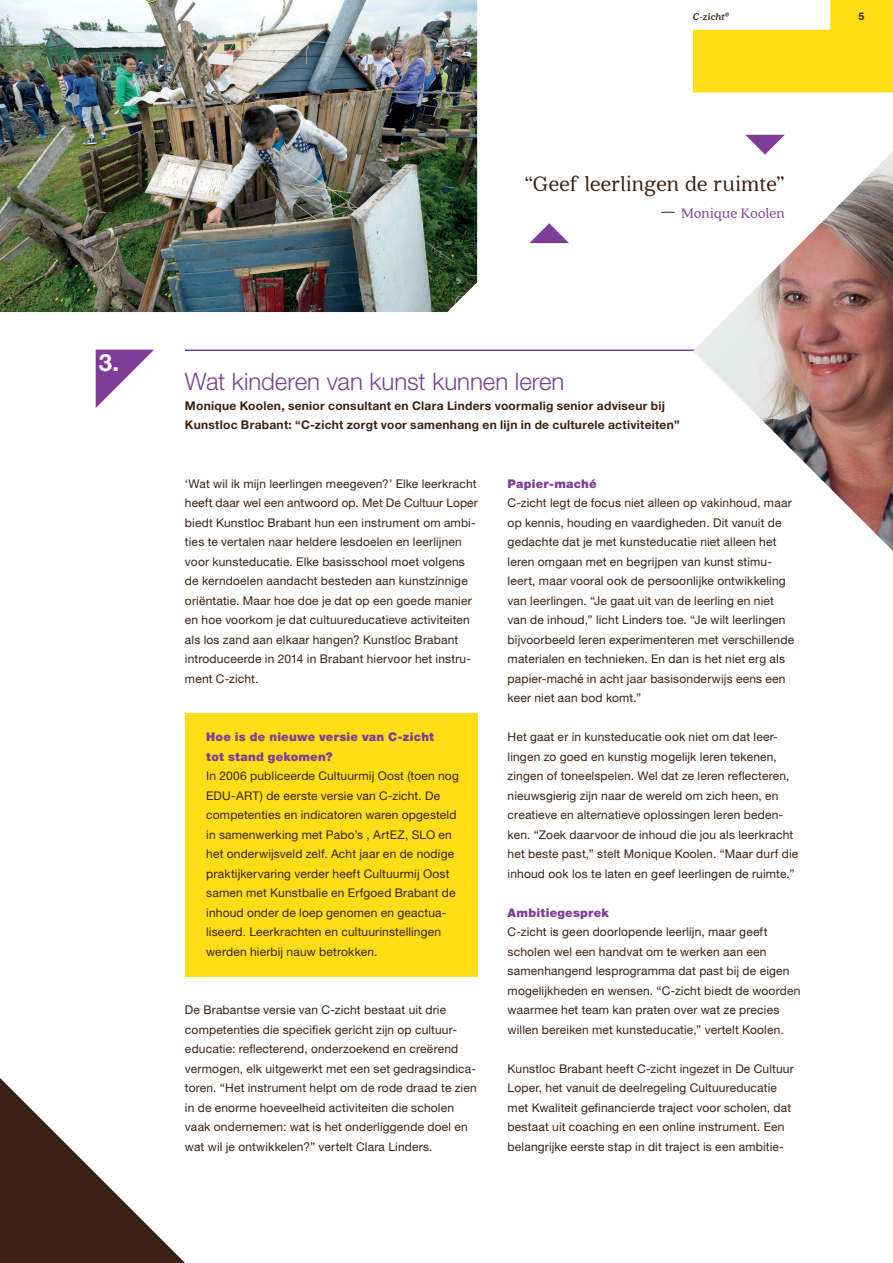
<style>
.page{position:relative;width:893px;height:1263px;background:#fff}
.page>*{position:absolute;margin:0;border:0;box-sizing:border-box;transform-origin:0 0}
.t1{font:300 24px "Helvetica Neue";color:#7e3e98}
.t2{font:700 24px "Helvetica Neue";color:#fff}
.t3{font:22.5px "Quincy CF";letter-spacing:.005em;color:#3a2111}
.t4{font:15px "Quincy CF";letter-spacing:.015em;color:#7e3e98}
.t5{font:12px/19.5px "Helvetica Neue";letter-spacing:.015em;color:#3a2111}
.t6{font:700 12px/19.5px "Helvetica Neue";letter-spacing:.02em;color:#3a2111}
.t7{font:900 12px/19.5px "Helvetica Neue";letter-spacing:.02em;color:#7e3e98}
.t8{font:italic 900 10.5px "Quincy CF";letter-spacing:.01em;color:#3a2111}
.t9{font:700 10.5px "Helvetica Neue";color:#3a2111}
.s1{font-size:22.5px;color:#3a2111}
</style>
<div class="page">
<img style="left:0;top:0;width:477px;height:312px">
<svg style="left:0;top:1078px;width:185px;height:185px"></svg>
<div style="left:185px;top:714px;width:293px;height:263px;background:#ffdd17"></div>
<hr style="left:185px;top:350px;width:615px;height:1px;background:#7e3e98">
<svg style="left:745px;top:135px;width:40px;height:16px"></svg>
<svg style="left:529px;top:223px;width:40px;height:20px"></svg>
<img style="left:693px;top:151px;width:200px;height:400px">
<svg style="left:693px;top:0;width:200px;height:92px"></svg>
<svg style="left:96px;top:350px;width:58px;height:58px"></svg>
<h1 class="t2" style="left:99px;top:347px;width:22px">3.</h1>
<p class="t8" style="left:693px;top:10px;width:38px">C-zicht<sup>®</sup></p>
<p class="t9" style="left:859px;top:9px;width:7px">5</p>
<h2 class="t3" style="left:525px;top:171px;width:261px">“Geef leerlingen de ruimte”</h2>
<p class="t4" style="left:661px;top:205px;width:126px"><span class="s1">–</span> Monique Koolen</p>
<h1 class="t1" style="left:185px;top:367px;width:381px">Wat kinderen van kunst kunnen leren</h1>
<p class="t6" style="left:185px;top:395px;width:496px">Monique Koolen, senior consultant en Clara Linders voormalig senior adviseur bij<br>Kunstloc Brabant: “C-zicht zorgt voor samenhang en lijn in de culturele activiteiten”</p>
<p class="t5" style="left:185px;top:473px;width:294px">‘Wat wil ik mijn leerlingen meegeven?’ Elke leerkracht heeft daar wel een antwoord op. Met De Cultuur Loper biedt Kunstloc Brabant hun een instrument om ambi&shy;ties te vertalen naar heldere lesdoelen en leerlijnen voor kunsteducatie. Elke basisschool moet volgens de kerndoelen aandacht besteden aan kunstzinnige oriëntatie. Maar hoe doe je dat op een goede manier en hoe voorkom je dat cultuureducatieve activiteiten als los zand aan elkaar hangen? Kunstloc Brabant introduceerde in 2014 in Brabant hiervoor het instru&shy;ment C-zicht.</p>
<p class="t7" style="left:206px;top:727px;width:229px">Hoe is de nieuwe versie van C-zicht tot stand gekomen?</p>
<p class="t5" style="left:206px;top:766px;width:254px">In 2006 publiceerde Cultuurmij Oost (toen nog EDU-ART) de eerste versie van C-zicht. De competenties en indicatoren waren opgesteld in samenwerking met Pabo’s , ArtEZ, SLO en het onderwijsveld zelf. Acht jaar en de nodige praktijkervaring verder heeft Cultuurmij Oost samen met Kunstbalie en Erfgoed Brabant de inhoud onder de loep genomen en geactua&shy;liseerd. Leerkrachten en cultuurinstellingen werden hierbij nauw betrokken.</p>
<p class="t5" style="left:185px;top:1000px;width:293px">De Brabantse versie van C-zicht bestaat uit drie competenties die specifiek gericht zijn op cultuur&shy;educatie: reflecterend, onderzoekend en creërend vermogen, elk uitgewerkt met een set gedragsindica&shy;toren. “Het instrument helpt om de rode draad te zien in de enorme hoeveelheid activiteiten die scholen vaak ondernemen: wat is het onderliggende doel en wat wil je ontwikkelen?” vertelt Clara Linders.</p>
<p class="t7" style="left:508px;top:473px;width:91px">Papier-maché</p>
<p class="t5" style="left:508px;top:493px;width:288px">C-zicht legt de focus niet alleen op vakinhoud, maar op kennis, houding en vaardigheden. Dit vanuit de gedachte dat je met kunsteducatie niet alleen het leren omgaan met en begrijpen van kunst stimu&shy;leert, maar vooral ook de persoonlijke ontwikkeling van leerlingen. “Je gaat uit van de leerling en niet van de inhoud,” licht Linders toe. “Je wilt leerlingen bijvoorbeeld leren experimenteren met verschillende materialen en technieken. En dan is het niet erg als papier-maché in acht jaar basisonderwijs eens een keer niet aan bod komt.”</p>
<p class="t5" style="left:508px;top:727px;width:292px">Het gaat er in kunsteducatie ook niet om dat leer&shy;lingen zo goed en kunstig mogelijk leren tekenen, zingen of toneelspelen. Wel dat ze leren reflecteren, nieuwsgierig zijn naar de wereld om zich heen, en creatieve en alternatieve oplossingen leren beden&shy;ken. “Zoek daarvoor de inhoud die jou als leerkracht het beste past,” stelt Monique Koolen. “Maar durf die inhoud ook los te laten en geef leerlingen de ruimte.”</p>
<p class="t7" style="left:508px;top:902px;width:103px">Ambitiegesprek</p>
<p class="t5" style="left:508px;top:922px;width:294px">C-zicht is geen doorlopende leerlijn, maar geeft scholen wel een handvat om te werken aan een samenhangend lesprogramma dat past bij de eigen mogelijkheden en wensen. “C-zicht biedt de woorden waarmee het team kan praten over wat ze precies willen bereiken met kunsteducatie,” vertelt Koolen.</p>
<p class="t5" style="left:508px;top:1058px;width:288px">Kunstloc Brabant heeft C-zicht ingezet in De Cultuur Loper, het vanuit de deelregeling Cultuureducatie met Kwaliteit gefinancierde traject voor scholen, dat bestaat uit coaching en een online instrument. Een belangrijke eerste stap in dit traject is een ambitie-</p>
</div>
